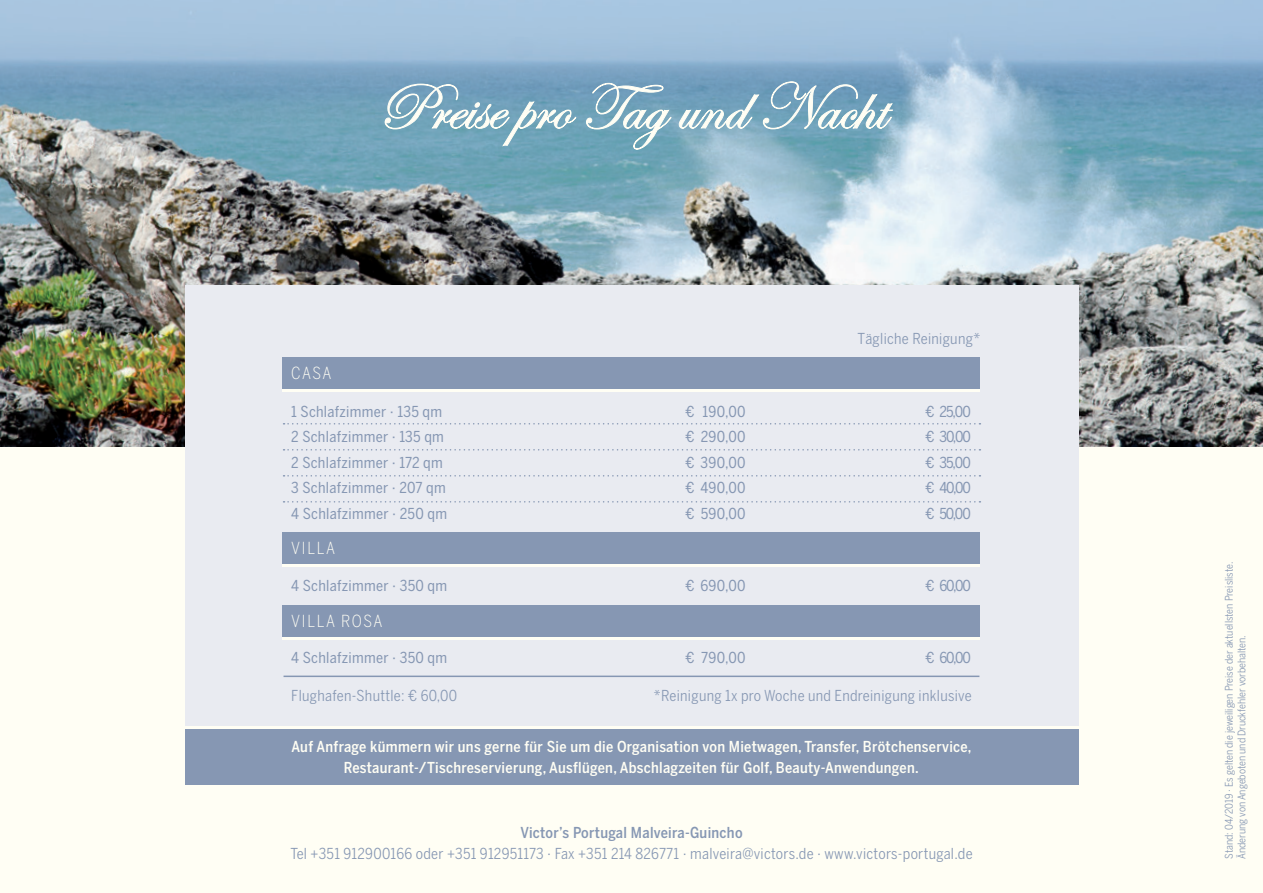
<style>
.page{position:relative;width:1263px;height:893px;background:#fffef4}
.page>*{position:absolute;margin:0;border:0;box-sizing:border-box;transform-origin:0 0}
.t1{font:300 16.5px "Benton Sans Cond";letter-spacing:.1em;color:#fffef4}
.t2{font:15px "Benton Sans Cond";letter-spacing:.02em;color:#8697b3}
.t3{font:15px "Benton Sans Cond";letter-spacing:.02em;color:#8697b3}
.t4{font:500 15px/21.3px "Benton Sans Cond";letter-spacing:.02em;color:#fffef4;text-align:center}
.t5{font:500 15px "Benton Sans Cond";letter-spacing:.02em;color:#8697b3}
.t6{font:10.5px/12.6px "Benton Sans Cond";color:#8697b3}
</style>
<div class="page">
<img style="left:0;top:0;width:1263px;height:446px">
<div style="left:185px;top:285px;width:893px;height:440px;background:#e9ebf1"></div>
<svg style="left:385px;top:81px;width:508px;height:69px;background:#86b0c3"></svg>
<div style="left:185px;top:730px;width:893px;height:55px;background:#8697b3"></div>
<svg style="left:284px;top:449px;width:696px;height:2px"></svg>
<div style="left:283px;top:357px;width:697px;height:32px;background:#8697b3"></div>
<hr style="left:283px;top:389px;width:697px;height:3px;background:#fffef4">
<hr style="left:284px;top:676px;width:695px;height:1px;background:#8697b3">
<div style="left:283px;top:532px;width:697px;height:32px;background:#8697b3"></div>
<hr style="left:283px;top:564px;width:697px;height:2px;background:#fffef4">
<div style="left:283px;top:605px;width:697px;height:32px;background:#8697b3"></div>
<hr style="left:283px;top:637px;width:697px;height:3px;background:#fffef4">
<svg style="left:284px;top:475px;width:696px;height:2px"></svg>
<svg style="left:284px;top:501px;width:696px;height:2px"></svg>
<svg style="left:284px;top:423px;width:696px;height:1px"></svg>
<p class="t1" style="left:291px;top:364px;width:42px">CASA</p>
<p class="t3" style="left:857px;top:330px;width:124px">Tägliche Reinigung*</p>
<p class="t2" style="left:291px;top:403px;width:152px">1 Schlafzimmer · 135 qm</p>
<p class="t2" style="left:685px;top:403px;width:62px">€ 190,00</p>
<p class="t2" style="left:925px;top:403px;width:47px">€ 25,00</p>
<p class="t2" style="left:291px;top:428px;width:154px">2 Schlafzimmer · 135 qm</p>
<p class="t2" style="left:685px;top:428px;width:62px">€ 290,00</p>
<p class="t2" style="left:925px;top:428px;width:47px">€ 30,00</p>
<p class="t2" style="left:291px;top:454px;width:153px">2 Schlafzimmer · 172 qm</p>
<p class="t2" style="left:685px;top:454px;width:62px">€ 390,00</p>
<p class="t2" style="left:925px;top:454px;width:47px">€ 35,00</p>
<p class="t2" style="left:291px;top:479px;width:156px">3 Schlafzimmer · 207 qm</p>
<p class="t2" style="left:685px;top:479px;width:62px">€ 490,00</p>
<p class="t2" style="left:925px;top:479px;width:47px">€ 40,00</p>
<p class="t2" style="left:291px;top:505px;width:157px">4 Schlafzimmer · 250 qm</p>
<p class="t2" style="left:685px;top:505px;width:62px">€ 590,00</p>
<p class="t2" style="left:925px;top:505px;width:47px">€ 50,00</p>
<p class="t1" style="left:291px;top:538px;width:45px">VILLA</p>
<p class="t2" style="left:291px;top:577px;width:157px">4 Schlafzimmer · 350 qm</p>
<p class="t2" style="left:685px;top:577px;width:62px">€ 690,00</p>
<p class="t2" style="left:925px;top:577px;width:47px">€ 60,00</p>
<p class="t1" style="left:291px;top:611px;width:93px">VILLA ROSA</p>
<p class="t2" style="left:291px;top:649px;width:157px">4 Schlafzimmer · 350 qm</p>
<p class="t2" style="left:685px;top:649px;width:62px">€ 790,00</p>
<p class="t2" style="left:925px;top:649px;width:47px">€ 60,00</p>
<p class="t3" style="left:291px;top:687px;width:167px">Flughafen-Shuttle: € 60,00</p>
<p class="t3" style="left:654px;top:687px;width:319px">*Reinigung 1x pro Woche und Endreinigung inklusive</p>
<p class="t4" style="left:291px;top:735px;width:681px">Auf Anfrage kümmern wir uns gerne für Sie um die Organisation von Mietwagen, Transfer, Brötchenservice,<br>Restaurant-/Tischreservierung, Ausflügen, Abschlagzeiten für Golf, Beauty-Anwendungen.</p>
<p class="t5" style="left:520px;top:823px;width:224px">Victor’s Portugal Malveira-Guincho</p>
<p class="t3" style="left:290px;top:845px;width:684px">Tel +351 912900166 oder +351 912951173 · Fax +351 214 826771 · malveira@victors.de · www.victors-portugal.de</p>
<p class="t6" style="left:1223px;top:859px;width:299px;rotate:-90deg">Stand: 04/2019 · Es gelten die jeweiligen Preise der aktuellsten Preisliste.<br>Änderung von Angeboten und Druckfehler vorbehalten.</p>
</div>
